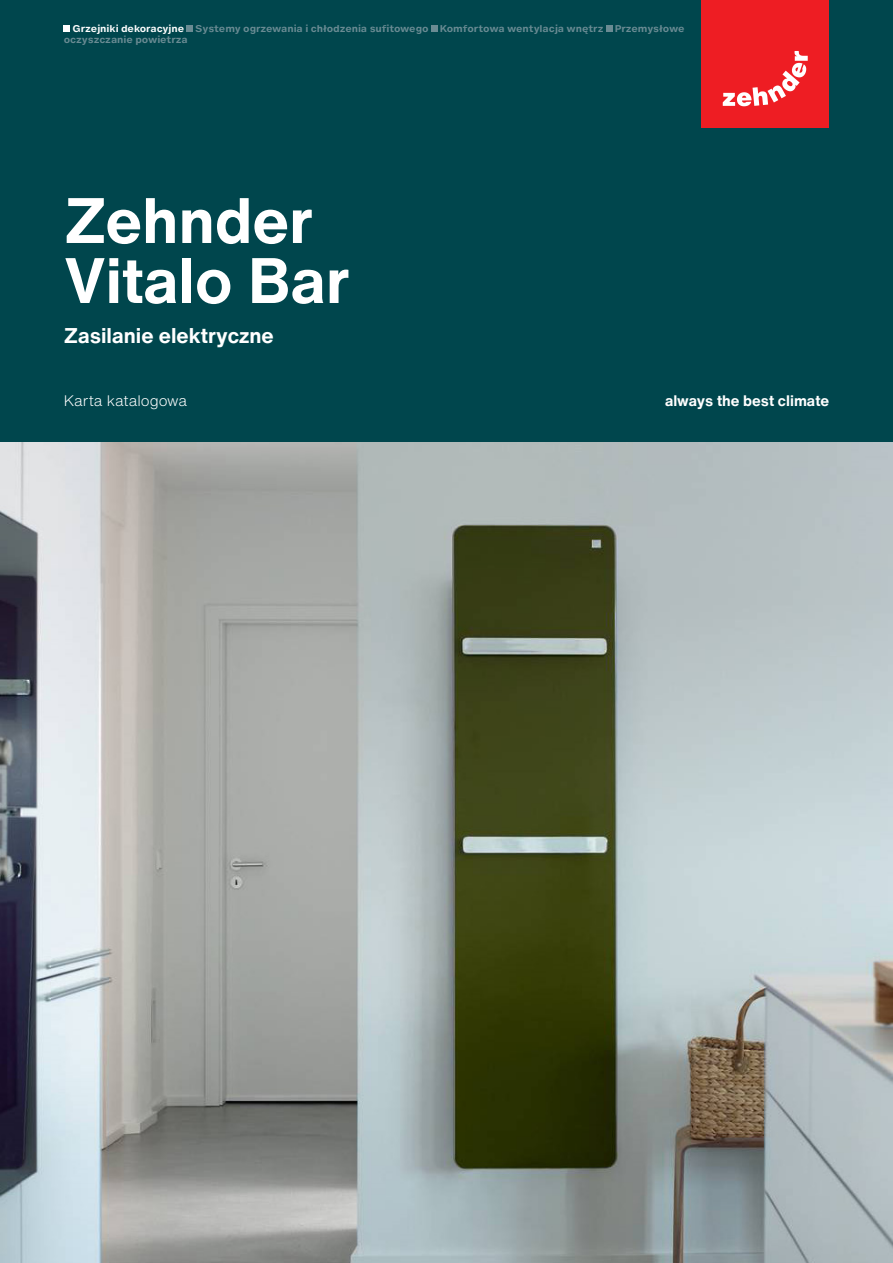
<style>
.page{position:relative;width:893px;height:1263px;background:#fff}
.page>*{position:absolute;margin:0;border:0;box-sizing:border-box;transform-origin:0 0}
.PageTitle{font:700 63px "Helvetica Now Text";color:#fff}
.Operation_Mode{font:700 21px "Helvetica Now Text";color:#fff}
.Claim{font:700 15px "Helvetica Now Text";color:#fff}
.PageSubTitle{font:300 15px "Helvetica Now Text";color:#fff}
.Breadcrumb{font:700 9.3px/11.2px "Helvetica Now Micro";letter-spacing:-.01em;color:#6a8b93}
.s1{color:#fff}
</style>
<div class="page">
<img style="left:0;top:442px;width:893px;height:821px">
<div style="left:0;top:0;width:893px;height:442px;background:#00464d"></div>
<div style="left:702px;top:0;width:127px;height:128px;background:#ee1d23"></div>
<svg style="left:723px;top:51px;width:85px;height:55px"></svg>
<div style="left:64px;top:25px;width:6px;height:7px;background:#fff"></div>
<div style="left:187px;top:25px;width:6px;height:7px;background:#6a8b93"></div>
<div style="left:431px;top:25px;width:6px;height:7px;background:#6a8b93"></div>
<div style="left:606px;top:25px;width:6px;height:7px;background:#6a8b93"></div>
<p class="Breadcrumb" style="left:64px;top:23px;width:622px;text-indent:9px"><span class="s1">Grzejniki dekoracyjne</span> Systemy ogrzewania i chłodzenia sufitowego Komfortowa wentylacja wnętrz Przemysłowe oczyszczanie powietrza</p>
<p class="PageTitle" style="left:64px;top:178px;width:251px">Zehnder</p>
<p class="PageTitle" style="left:64px;top:238px;width:287px">Vitalo Bar</p>
<p class="Operation_Mode" style="left:64px;top:321px;width:211px">Zasilanie elektryczne</p>
<p class="PageSubTitle" style="left:64px;top:390px;width:125px">Karta katalogowa</p>
<p class="Claim" style="left:665px;top:390px;width:166px">always the best climate</p>
</div>
